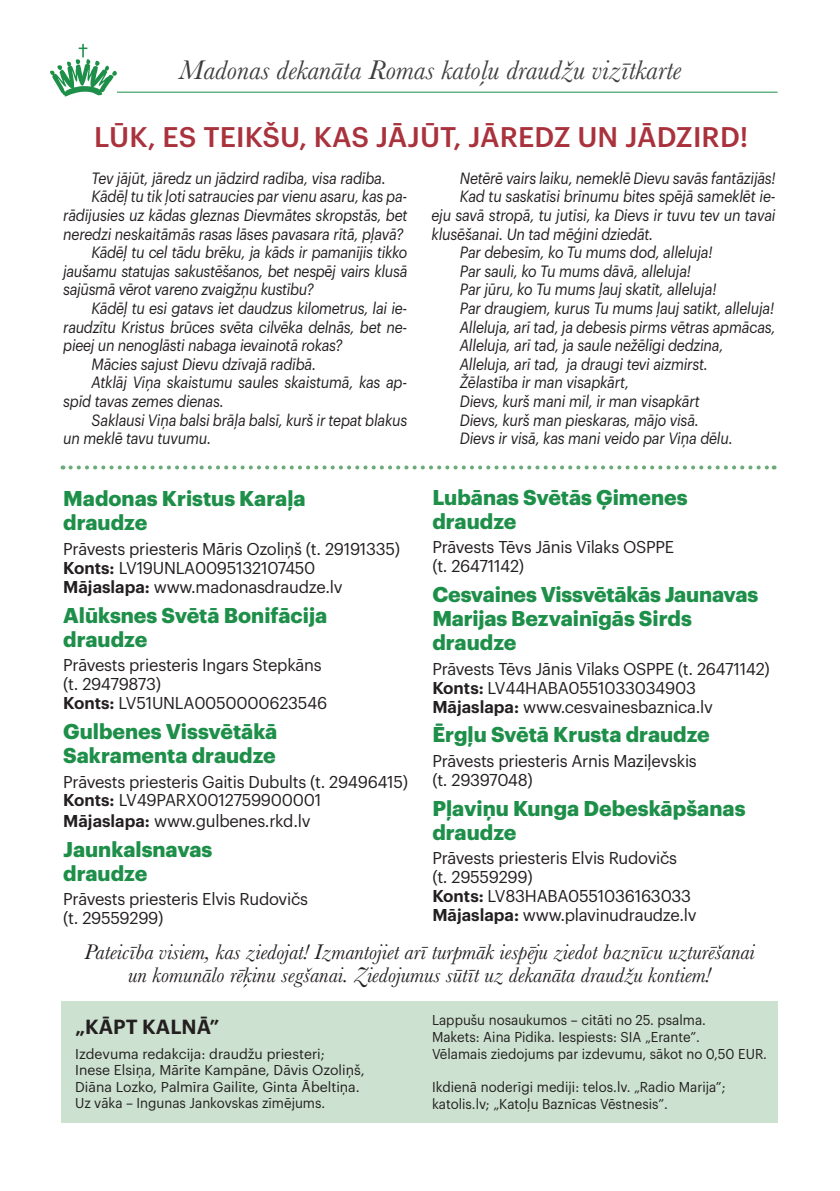
<style>
.page{position:relative;width:840px;height:1191px;background:#fff}
.page>*{position:absolute;margin:0;border:0;box-sizing:border-box;transform-origin:0 0}
.t1{font:italic 28px "Baskerville";color:#3e3e3f}
.t2{font:500 27.8px "Graphik";letter-spacing:.005em;color:#a9323d}
.t3{font:italic 22px/23.2px "Baskerville";color:#231f20;text-align:center}
.t4{font:700 21px/24px "Graphik";color:#1d8f49}
.t5{font:600 20px "Graphik";color:#231f20}
.t6{font:16.8px/19px "Graphik";letter-spacing:-.015em;color:#231f20}
.t7{font:italic 16px "Graphik";letter-spacing:-.015em;color:#231f20;scale:.9 1}
.t8{font:14px/16.8px "Graphik";color:#231f20;scale:.95 1}
.t9{font:14px/16.4px "Graphik";color:#231f20}
.s1{font-weight:600}
</style>
<div class="page">
<div style="left:61px;top:1001px;width:716px;height:122px;background:#cce1cf"></div>
<hr style="left:62px;top:92px;width:715px;height:1px;background:#1d8f49">
<svg style="left:50px;top:44px;width:67px;height:52px"></svg>
<svg style="left:70px;top:465px;width:704px;height:4px"></svg>
<h1 class="t1" style="left:179px;top:51px;width:503px">Madonas dekanāta Romas katoļu draudžu vizītkarte</h1>
<h2 class="t2" style="left:94px;top:115px;width:655px">LŪK, ES TEIKŠU, KAS JĀJŪT, JĀREDZ UN JĀDZIRD!</h2>
<p class="t7" style="left:91px;top:166px;width:328px">Tev jājūt, jāredz un jādzird radība, visa radība.</p>
<p class="t7" style="left:91px;top:184px;width:352px">Kādēļ tu tik ļoti satraucies par vienu asaru, kas pa-</p>
<p class="t7" style="left:63px;top:203px;width:383px">rādījusies uz kādas gleznas Dievmātes skropstās, bet</p>
<p class="t7" style="left:63px;top:222px;width:379px">neredzi neskaitāmās rasas lāses pavasara rītā, pļavā?</p>
<p class="t7" style="left:91px;top:240px;width:352px">Kādēļ tu cel tādu brēku, ja kāds ir pamanījis tikko</p>
<p class="t7" style="left:63px;top:259px;width:384px">jaušamu statujas sakustēšanos, bet nespēj vairs klusā</p>
<p class="t7" style="left:63px;top:277px;width:280px">sajūsmā vērot vareno zvaigžņu kustību?</p>
<p class="t7" style="left:91px;top:296px;width:352px">Kādēļ tu esi gatavs iet daudzus kilometrus, lai ie-</p>
<p class="t7" style="left:63px;top:315px;width:384px">raudzītu Kristus brūces svēta cilvēka delnās, bet ne-</p>
<p class="t7" style="left:63px;top:333px;width:311px">pieej un nenoglāsti nabaga ievainotā rokas?</p>
<p class="t7" style="left:91px;top:352px;width:251px">Mācies sajust Dievu dzīvajā radībā.</p>
<p class="t7" style="left:91px;top:370px;width:352px">Atklāj Viņa skaistumu saules skaistumā, kas ap-</p>
<p class="t7" style="left:63px;top:389px;width:180px">spīd tavas zemes dienas.</p>
<p class="t7" style="left:91px;top:408px;width:352px">Saklausi Viņa balsi brāļa balsī, kurš ir tepat blakus</p>
<p class="t7" style="left:63px;top:426px;width:166px">un meklē tavu tuvumu.</p>
<h3 class="t4" style="left:63px;top:485px;width:244px">Madonas Kristus Karaļa draudze</h3>
<p class="t6" style="left:63px;top:538px;width:338px">Prāvests priesteris Māris Ozoliņš (t. 29191335)<br><span class="s1">Konts:</span> LV19UNLA0095132107450<br><span class="s1">Mājaslapa:</span> www.madonasdraudze.lv</p>
<h3 class="t4" style="left:63px;top:601px;width:265px">Alūksnes Svētā Bonifācija draudze</h3>
<p class="t6" style="left:63px;top:654px;width:265px">Prāvests priesteris Ingars Stepkāns (t. 29479873)<br><span class="s1">Konts:</span> LV51UNLA0050000623546</p>
<h3 class="t4" style="left:63px;top:717px;width:215px">Gulbenes Vissvētākā<br>Sakramenta draudze</h3>
<p class="t6" style="left:63px;top:770px;width:346px;line-height:19.6px">Prāvests priesteris Gaitis Dubults (t. 29496415)<br><span class="s1">Konts:</span> LV49PARX0012759900001<br><span class="s1">Mājaslapa:</span> www.gulbenes.rkd.lv</p>
<h3 class="t4" style="left:63px;top:835px;width:151px">Jaunkalsnavas draudze</h3>
<p class="t6" style="left:63px;top:888px;width:246px">Prāvests priesteris Elvis Rudovičs (t. 29559299)</p>
<p class="t7" style="left:459px;top:166px;width:352px">Netērē vairs laiku, nemeklē Dievu savās fantāzijās!</p>
<p class="t7" style="left:459px;top:184px;width:352px">Kad tu saskatīsi brīnumu bites spējā sameklēt ie-</p>
<p class="t7" style="left:431px;top:203px;width:384px">eju savā stropā, tu jutīsi, ka Dievs ir tuvu tev un tavai</p>
<p class="t7" style="left:431px;top:222px;width:248px">klusēšanai. Un tad mēģini dziedāt.</p>
<p class="t7" style="left:459px;top:240px;width:282px">Par debesīm, ko Tu mums dod, alleluja!</p>
<p class="t7" style="left:459px;top:259px;width:258px">Par sauli, ko Tu mums dāvā, alleluja!</p>
<p class="t7" style="left:459px;top:277px;width:286px">Par jūru, ko Tu mums ļauj skatīt, alleluja!</p>
<p class="t7" style="left:459px;top:296px;width:350px">Par draugiem, kurus Tu mums ļauj satikt, alleluja!</p>
<p class="t7" style="left:459px;top:315px;width:352px">Alleluja, arī tad, ja debesis pirms vētras apmācas,</p>
<p class="t7" style="left:459px;top:333px;width:294px">Alleluja, arī tad, ja saule nežēlīgi dedzina,</p>
<p class="t7" style="left:459px;top:352px;width:277px">Alleluja, arī tad, ja draugi tevi aizmirst.</p>
<p class="t7" style="left:459px;top:371px;width:189px">Žēlastība ir man visapkārt,</p>
<p class="t7" style="left:459px;top:389px;width:268px">Dievs, kurš mani mīl, ir man visapkārt</p>
<p class="t7" style="left:459px;top:408px;width:267px">Dievs, kurš man pieskaras, mājo visā.</p>
<p class="t7" style="left:459px;top:426px;width:304px">Dievs ir visā, kas mani veido par Viņa dēlu.</p>
<h3 class="t4" style="left:432px;top:483px;width:257px">Lubānas Svētās Ģimenes draudze</h3>
<p class="t6" style="left:432px;top:536px;width:243px">Prāvests Tēvs Jānis Vīlaks OSPPE (t. 26471142)</p>
<h3 class="t4" style="left:432px;top:580px;width:327px">Cesvaines Vissvētākās Jaunavas<br>Marijas Bezvainīgās Sirds draudze</h3>
<p class="t6" style="left:432px;top:657px;width:339px">Prāvests Tēvs Jānis Vīlaks OSPPE (t. 26471142)<br><span class="s1">Konts:</span> LV44HABA0551033034903<br><span class="s1">Mājaslapa:</span> www.cesvainesbaznica.lv</p>
<h3 class="t4" style="left:432px;top:720px;width:279px">Ērgļu Svētā Krusta draudze</h3>
<p class="t6" style="left:432px;top:750px;width:266px">Prāvests priesteris Arnis Maziļevskis (t. 29397048)</p>
<h3 class="t4" style="left:432px;top:794px;width:314px">Pļaviņu Kunga Debeskāpšanas draudze</h3>
<p class="t6" style="left:432px;top:847px;width:266px">Prāvests priesteris Elvis Rudovičs<br>(t. 29559299)<br><span class="s1">Konts:</span> LV83HABA0551036163033<br><span class="s1">Mājaslapa:</span> www.plavinudraudze.lv</p>
<h3 class="t3" style="left:84px;top:940px;width:671px">Pateicība visiem, kas ziedojat! Izmantojiet arī turpmāk iespēju ziedot baznīcu uzturēšanai un komunālo rēķinu segšanai. Ziedojumus sūtīt uz dekanāta draudžu kontiem!</h3>
<p class="t5" style="left:75px;top:1011px;width:146px">„KĀPT KALNĀ”</p>
<p class="t9" style="left:75px;top:1044px;width:291px">Izdevuma redakcija: draudžu priesteri;<br>Inese Elsiņa, Mārīte Kampāne, Dāvis Ozoliņš, Diāna Lozko, Palmīra Gailīte, Ginta Ābeltiņa.<br>Uz vāka – Ingunas Jankovskas zīmējums.</p>
<p class="t8" style="left:432px;top:1010px;width:354px">Lappušu nosaukumos – citāti no 25. psalma.<br>Makets: Aina Pidika. Iespiests: SIA „Erante”.<br>Vēlamais ziedojums par izdevumu, sākot no 0,50 EUR.</p>
<p class="t8" style="left:432px;top:1077px;width:310px">Ikdienā noderīgi mediji: telos.lv. „Radio Marija”; katolis.lv; „Katoļu Baznīcas Vēstnesis”.</p>
</div>
